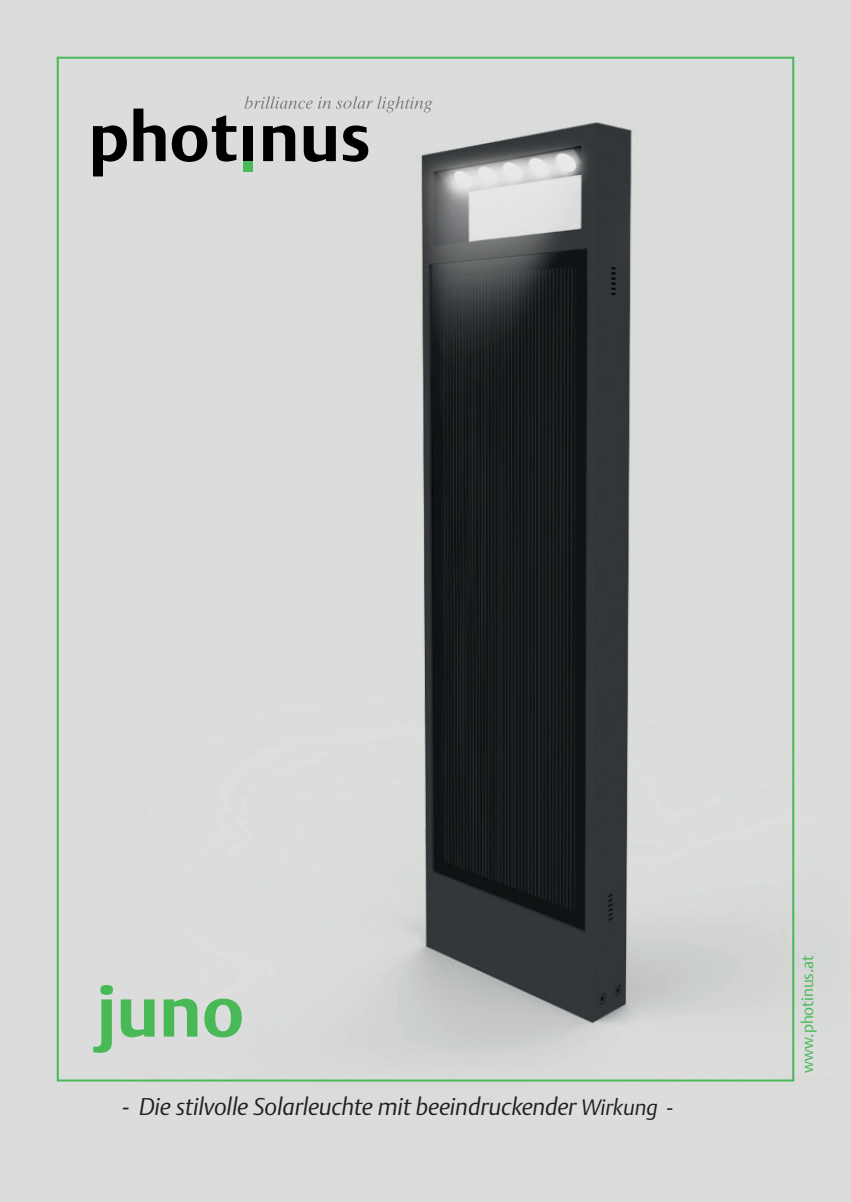
<style>
.page{position:relative;width:851px;height:1202px;background:#fff}
.page>*{position:absolute;margin:0;border:0;box-sizing:border-box;transform-origin:0 0}
.t1{font:700 72px "DTL Argo ST";color:#49b857}
.t2{font:italic 300 24px "DTL Argo ST";letter-spacing:-.005em;color:#231f20}
.t3{font:300 16px "DTL Argo ST";color:#49b857}
.s1{font-size:22px}
</style>
<div class="page">
<img style="left:0;top:0;width:850px;height:1202px">
<svg style="left:93px;top:125px;width:34px;height:51px;background:#606161"></svg>
<svg style="left:133px;top:109px;width:32px;height:52px;background:#616262"></svg>
<svg style="left:172px;top:115px;width:64px;height:47px;background:#797b7a"></svg>
<div style="left:243px;top:126px;width:10px;height:35px;background:#000001"></div>
<svg style="left:263px;top:125px;width:32px;height:36px"></svg>
<svg style="left:304px;top:126px;width:32px;height:36px"></svg>
<svg style="left:343px;top:125px;width:25px;height:37px"></svg>
<div style="left:243px;top:161px;width:10px;height:10px;background:#49b857"></div>
<svg style="left:245px;top:96px;width:67px;height:13px"></svg>
<svg style="left:318px;top:96px;width:114px;height:16px;background:#cacbca"></svg>
<h1 class="t1" style="left:96px;top:968px;width:149px">juno</h1>
<p class="t2" style="left:122px;top:1092px;width:552px">- Die stilvolle Solarleuchte mit beeindruckender <span class="s1">Wirkung -</span></p>
<p class="t3" style="left:797px;top:1073px;width:119px;rotate:-90deg">www.photinus.at</p>
</div>
